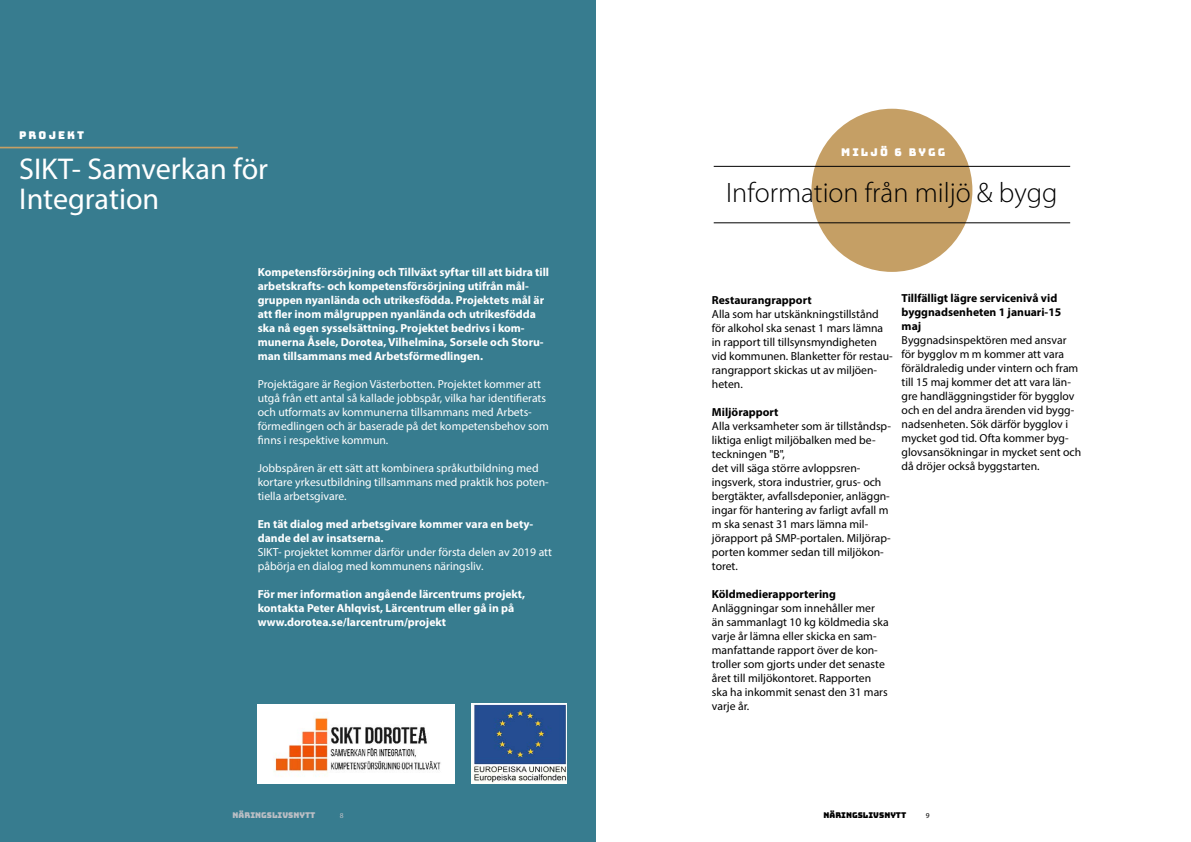
<style>
.page{position:relative;width:1191px;height:842px;background:#fff}
.page>*{position:absolute;margin:0;border:0;box-sizing:border-box;transform-origin:0 0}
.t1{font:30.2px/30.2px "Myriad Pro";color:#fff}
.t2{font:300 28.2px "Myriad Pro";color:#000}
.t3{font:11.7px/14px "Myriad Pro";color:#000}
.t4{font:700 11.7px/14px "Myriad Pro";color:#fff}
.t5{font:11.7px/14px "Myriad Pro";color:#fff}
.t6{font:700 11.7px/14px "Myriad Pro";color:#000}
.t7{font:10.7px "Bungee";letter-spacing:.2em;color:#fff}
.t8{font:8px "Bungee";color:#babec4}
.t9{font:8px "Bungee";color:#000}
.t10{font:7.4px "Myriad Pro";color:#babec4}
.t11{font:7.4px "Myriad Pro";color:#000}
</style>
<div class="page">
<div style="left:0;top:0;width:595px;height:842px;background:#377c8f"></div>
<div style="left:811px;top:109px;width:161px;height:163px;background:#c59f65;border-radius:50%"></div>
<hr style="left:713px;top:223px;width:357px;height:1px;background:#000">
<hr style="left:713px;top:166px;width:357px;height:1px;background:#000">
<hr style="left:0;top:147px;width:238px;height:1px;background:#c59f65">
<img style="left:258px;top:704px;width:197px;height:79px">
<img style="left:472px;top:703px;width:94px;height:81px">
<p class="t7" style="left:19px;top:129px;width:67px">PROJEKT</p>
<h1 class="t1" style="left:19px;top:153px;width:250px">SIKT- Samverkan för<br>Integration</h1>
<p class="t4" style="left:258px;top:265px;width:293px">Kompetensförsörjning och Tillväxt syftar till att bidra till arbetskrafts- och kompetensförsörjning utifrån mål&shy;gruppen nyanlända och utrikesfödda. Projektets mål är att fler inom målgruppen nyanlända och utrikesfödda ska nå egen sysselsättning. Projektet bedrivs i kom&shy;munerna Åsele, Dorotea, Vilhelmina, Sorsele och Storu&shy;man tillsammans med Arbetsförmedlingen.</p>
<p class="t5" style="left:258px;top:377px;width:293px">Projektägare är Region Västerbotten. Projektet kommer att utgå från ett antal så kallade jobbspår, vilka har identifierats och utformats av kommunerna tillsammans med Arbets&shy;förmedlingen och är baserade på det kompetensbehov som finns i respektive kommun.</p>
<p class="t5" style="left:258px;top:461px;width:292px">Jobbspåren är ett sätt att kombinera språkutbildning med kortare yrkesutbildning tillsammans med praktik hos poten&shy;tiella arbetsgivare.</p>
<p class="t4" style="left:258px;top:517px;width:277px">En tät dialog med arbetsgivare kommer vara en bety&shy;dande del av insatserna.</p>
<p class="t5" style="left:258px;top:545px;width:296px">SIKT- projektet kommer därför under första delen av 2019 att påbörja en dialog med kommunens näringsliv.</p>
<p class="t4" style="left:258px;top:587px;width:269px">För mer information angående lärcentrums projekt, kontakta Peter Ahlqvist, Lärcentrum eller gå in på www.dorotea.se/larcentrum/projekt</p>
<p class="t7" style="left:841px;top:146px;width:106px">MILJÖ 6 BYGG</p>
<h2 class="t2" style="left:726px;top:177px;width:333px">Information från miljö &amp; bygg</h2>
<p class="t6" style="left:712px;top:292px;width:101px">Restaurangrapport</p>
<p class="t3" style="left:712px;top:306px;width:182px">Alla som har utskänkningstillstånd för alkohol ska senast 1 mars lämna in rapport till tillsynsmyndigheten vid kommunen. Blanketter för restau&shy;rangrapport skickas ut av miljöen&shy;heten.</p>
<p class="t6" style="left:712px;top:404px;width:68px">Miljörapport</p>
<p class="t3" style="left:712px;top:418px;width:181px">Alla verksamheter som är tillståndsp&shy;liktiga enligt miljöbalken med be&shy;teckningen "B",<br>det vill säga större avloppsren&shy;ingsverk, stora industrier, grus- och bergtäkter, avfallsdeponier, anläggn&shy;ingar för hantering av farligt avfall m m ska senast 31 mars lämna mil&shy;jörapport på SMP-portalen. Miljörap&shy;porten kommer sedan till miljökon&shy;toret.</p>
<p class="t6" style="left:712px;top:586px;width:125px">Köldmedierapportering</p>
<p class="t3" style="left:712px;top:601px;width:178px">Anläggningar som innehåller mer än sammanlagt 10 kg köldmedia ska varje år lämna eller skicka en sam&shy;manfattande rapport över de kon&shy;troller som gjorts under det senaste året till miljökontoret. Rapporten ska ha inkommit senast den 31 mars varje år.</p>
<p class="t6" style="left:901px;top:291px;width:161px">Tillfälligt lägre servicenivå vid byggnadsenheten 1 januari-15 maj</p>
<p class="t3" style="left:901px;top:333px;width:181px">Byggnadsinspektören med ansvar för bygglov m m kommer att vara föräldraledig under vintern och fram till 15 maj kommer det att vara län&shy;gre handläggningstider för bygglov och en del andra ärenden vid bygg&shy;nadsenheten. Sök därför bygglov i mycket god tid. Ofta kommer byg&shy;glovsansökningar in mycket sent och då dröjer också byggstarten.</p>
<p class="t8" style="left:233px;top:811px;width:84px">NÄRINGSLIVSNYTT</p>
<p class="t10" style="left:340px;top:811px;width:5px">8</p>
<p class="t9" style="left:823px;top:811px;width:84px">NÄRINGSLIVSNYTT</p>
<p class="t11" style="left:925px;top:811px;width:5px">9</p>
</div>
